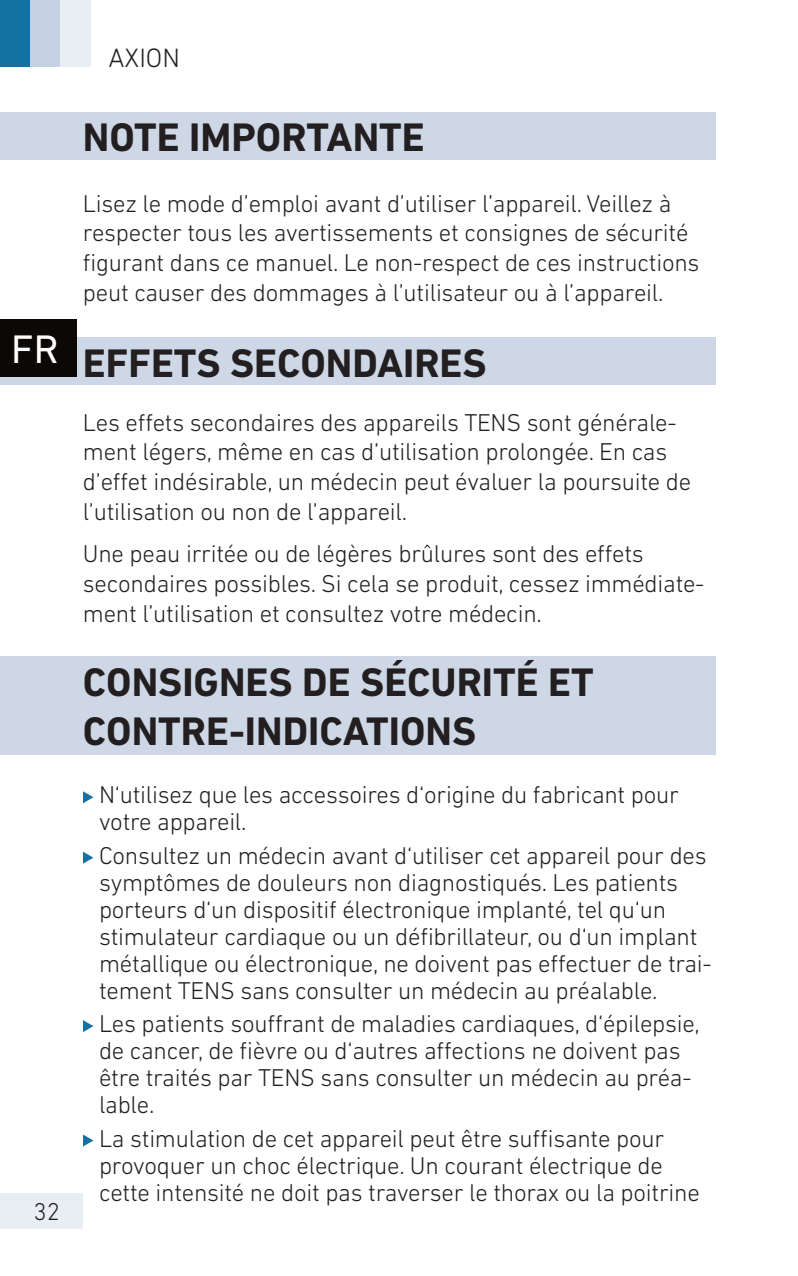
<style>
.page{position:relative;width:798px;height:1276px;background:#fff}
.page>*{position:absolute;margin:0;border:0;box-sizing:border-box;transform-origin:0 0}
.L_Schwarz_unterlegt{font:700 40.5px "DIN Next LT Pro";color:#231f20}
.t1{font:40.5px "DIN Next LT Pro";color:#fff}
.t2{font:300 27px "DIN Next LT Pro";color:#231f20}
.Aufzählung{font:300 24.75px/27px "DIN Next LT Pro";letter-spacing:-.01em;color:#231f20}
.laufender_Text{font:300 24.75px/29.7px "DIN Next LT Pro";letter-spacing:-.01em;color:#231f20}
</style>
<div class="page">
<div style="left:0;top:112px;width:714px;height:47px;background:#cdd7e6"></div>
<div style="left:0;top:337px;width:714px;height:48px;background:#cdd7e6"></div>
<svg style="left:83px;top:791px;width:10px;height:12px"></svg>
<svg style="left:83px;top:851px;width:10px;height:12px"></svg>
<svg style="left:83px;top:1020px;width:10px;height:12px"></svg>
<svg style="left:83px;top:1134px;width:10px;height:12px"></svg>
<div style="left:0;top:656px;width:714px;height:99px;background:#cdd7e6"></div>
<div style="left:0;top:1193px;width:83px;height:35px;background:#e9eef5"></div>
<div style="left:0;top:0;width:30px;height:67px;background:#1471a4"></div>
<div style="left:30px;top:0;width:31px;height:67px;background:#c6d1e4"></div>
<div style="left:61px;top:0;width:30px;height:67px;background:#e9eef5"></div>
<div style="left:0;top:319px;width:77px;height:58px;background:#0c0806"></div>
<h1 class="t1" style="left:11px;top:326px;width:49px">FR</h1>
<p class="Aufzählung" style="left:33px;top:1197px;width:28px">32</p>
<p class="t2" style="left:108px;top:42px;width:73px">AXION</p>
<p class="L_Schwarz_unterlegt" style="left:83px;top:113px;width:343px">NOTE IMPORTANTE</p>
<p class="laufender_Text" style="left:83px;top:188px;width:617px">Lisez le mode d’emploi avant d’utiliser l’appareil. Veillez à respecter tous les avertissements et consignes de sécurité figurant dans ce manuel. Le non-respect de ces instructions peut causer des dommages à l’utilisateur ou à l’appareil.</p>
<p class="L_Schwarz_unterlegt" style="left:83px;top:339px;width:405px">EFFETS SECONDAIRES</p>
<p class="laufender_Text" style="left:83px;top:407px;width:609px">Les effets secondaires des appareils TENS sont générale&shy;ment légers, même en cas d’utilisation prolongée. En cas d’effet indésirable, un médecin peut évaluer la poursuite de l’utilisation ou non de l’appareil.</p>
<p class="laufender_Text" style="left:83px;top:539px;width:622px">Une peau irritée ou de légères brûlures sont des effets secondaires possibles. Si cela se produit, cessez immédiate&shy;ment l’utilisation et consultez votre médecin.</p>
<p class="L_Schwarz_unterlegt" style="left:83px;top:659px;width:512px">CONSIGNES DE SÉCURITÉ ET</p>
<p class="L_Schwarz_unterlegt" style="left:83px;top:707px;width:394px">CONTRE-INDICATIONS</p>
<p class="Aufzählung" style="left:99px;top:781px;width:581px">N‘utilisez que les accessoires d‘origine du fabricant pour votre appareil.</p>
<p class="Aufzählung" style="left:99px;top:841px;width:614px">Consultez un médecin avant d‘utiliser cet appareil pour des symptômes de douleurs non diagnostiqués. Les patients porteurs d‘un dispositif électronique implanté, tel qu‘un stimulateur cardiaque ou un défibrillateur, ou d‘un implant métallique ou électronique, ne doivent pas effectuer de trai&shy;tement TENS sans consulter un médecin au préalable.</p>
<p class="Aufzählung" style="left:99px;top:1010px;width:602px">Les patients souffrant de maladies cardiaques, d‘épilepsie, de cancer, de fièvre ou d‘autres affections ne doivent pas être traités par TENS sans consulter un médecin au préa&shy;lable.</p>
<p class="Aufzählung" style="left:99px;top:1124px;width:602px">La stimulation de cet appareil peut être suffisante pour provoquer un choc électrique. Un courant électrique de cette intensité ne doit pas traverser le thorax ou la poitrine</p>
</div>
